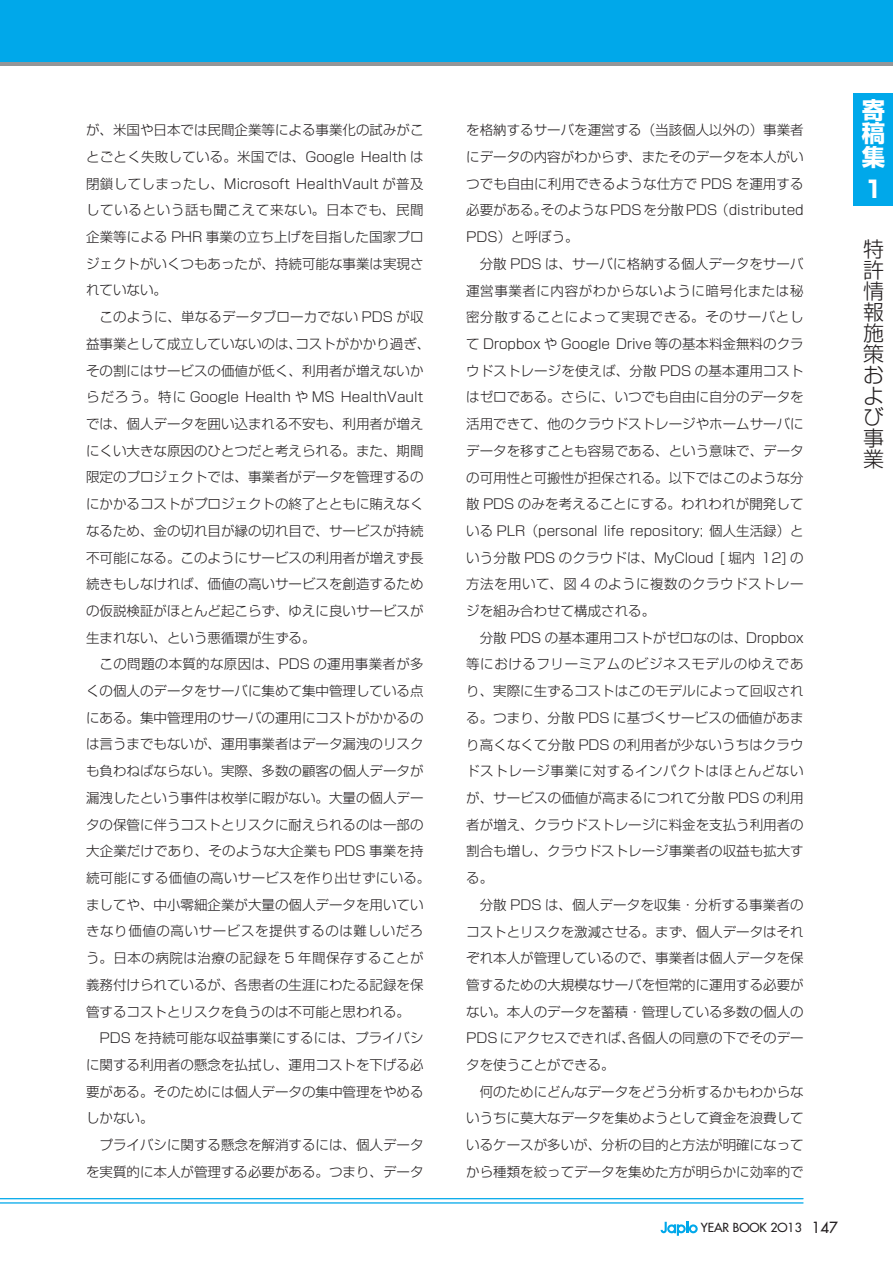
<style>
.page{position:relative;width:893px;height:1263px;background:#fff}
.page>*{position:absolute;margin:0;border:0;box-sizing:border-box;transform-origin:0 0}
.t1{font:700 23.4px/23.4px "Shin Go Pro";color:#fff;text-align:justify}
.t2{font:300 21px/21px "Shin Go Pro";color:#231f20;text-align:justify}
.t3{font:300 13.5px/26.7px "Shin Go Pr 5";color:#231f20;text-align:justify}
.t4{font:500 12.15px "Futura Std";color:#231f20}
.s1{font-size:15px}
</style>
<div class="page">
<div style="left:853px;top:93px;width:40px;height:112px;background:#00a8ea"></div>
<svg style="left:661px;top:1222px;width:37px;height:14px"></svg>
<div style="left:0;top:0;width:893px;height:66px;background:#949698"></div>
<div style="left:0;top:0;width:893px;height:62px;background:#00a8ea"></div>
<hr style="left:0;top:1198px;width:803px;height:1px;background:#00a8ea">
<hr style="left:0;top:1202px;width:803px;height:1px;background:#00a8ea">
<p class="t3" style="left:86px;top:115px;width:339px">が、米国や日本では民間企業等による事業化の試みがことごとく失敗している。米国では、Google Health は閉鎖してしまったし、Microsoft HealthVault が普及しているという話も聞こえて来ない。日本でも、民間企業等による PHR 事業の立ち上げを目指した国家プロジェクトがいくつもあったが、持続可能な事業は実現されていない。</p>
<p class="t3" style="left:86px;top:302px;width:346px;text-align:left;text-indent:14px">このように、単なるデータブローカでない PDS が収益事業として成立していないのは、コストがかかり過ぎ、その割にはサービスの価値が低く、利用者が増えないからだろう。特に Google Health や MS HealthVaultでは、個人データを囲い込まれる不安も、利用者が増えにくい大きな原因のひとつだと考えられる。また、期間限定のプロジェクトでは、事業者がデータを管理するのにかかるコストがプロジェクトの終了とともに賄えなくなるため、金の切れ目が縁の切れ目で、サービスが持続不可能になる。このようにサービスの利用者が増えず長続きもしなければ、価値の高いサービスを創造するための仮説検証がほとんど起こらず、ゆえに良いサービスが生まれない、という悪循環が生ずる。</p>
<p class="t3" style="left:86px;top:649px;width:346px;text-align:left;text-indent:14px">この問題の本質的な原因は、PDS の運用事業者が多くの個人のデータをサーバに集めて集中管理している点にある。集中管理用のサーバの運用にコストがかかるのは言うまでもないが、運用事業者はデータ漏洩のリスクも負わねばならない。実際、多数の顧客の個人データが漏洩したという事件は枚挙に暇がない。大量の個人データの保管に伴うコストとリスクに耐えられるのは一部の大企業だけであり、そのような大企業も PDS 事業を持続可能にする価値の高いサービスを作り出せずにいる。ましてや、中小零細企業が大量の個人データを用いていきなり価値の高いサービスを提供するのは難しいだろう。日本の病院は治療の記録を 5 年間保存することが義務付けられているが、各患者の生涯にわたる記録を保管するコストとリスクを負うのは不可能と思われる。</p>
<p class="t3" style="left:86px;top:1023px;width:339px;text-indent:14px">PDS を持続可能な収益事業にするには、プライバシに関する利用者の懸念を払拭し、運用コストを下げる必要がある。そのためには個人データの集中管理をやめるしかない。</p>
<p class="t3" style="left:86px;top:1130px;width:339px;text-align:right">プライバシに関する懸念を解消するには、個人データを実質的に本人が管理する必要がある。つまり、データ</p>
<p class="t3" style="left:466px;top:116px;width:339px">を格納するサーバを運営する（当該個人以外の）事業者にデータの内容がわからず、またそのデータを本人がいつでも自由に利用できるような仕方で PDS を運用する必要がある。そのようなPDSを分散PDS （distributed PDS）と呼ぼう。</p>
<p class="t3" style="left:466px;top:249px;width:339px;text-indent:14px">分散 PDS は、サーバに格納する個人データをサーバ運営事業者に内容がわからないように暗号化または秘密分散することによって実現できる。そのサーバとして Dropbox や Google Drive 等の基本料金無料のクラウドストレージを使えば、分散 PDS の基本運用コストはゼロである。さらに、いつでも自由に自分のデータを活用できて、他のクラウドストレージやホームサーバにデータを移すことも容易である、という意味で、データの可用性と可搬性が担保される。以下ではこのような分散 PDS のみを考えることにする。われわれが開発している PLR （personal life repository; 個人生活録）という分散 PDS のクラウドは、MyCloud [ 堀内 12] の方法を用いて、図 4 のように複数のクラウドストレージを組み合わせて構成される。</p>
<p class="t3" style="left:466px;top:623px;width:339px;text-indent:14px">分散 PDS の基本運用コストがゼロなのは、Dropbox等におけるフリーミアムのビジネスモデルのゆえであり、実際に生ずるコストはこのモデルによって回収される。つまり、分散 PDS に基づくサービスの価値があまり高くなくて分散 PDS の利用者が少ないうちはクラウドストレージ事業に対するインパクトはほとんどないが、サービスの価値が高まるにつれて分散 PDS の利用者が増え、クラウドストレージに料金を支払う利用者の割合も増し、クラウドストレージ事業者の収益も拡大する。</p>
<p class="t3" style="left:466px;top:890px;width:339px;text-indent:14px">分散 PDS は、個人データを収集・分析する事業者のコストとリスクを激減させる。まず、個人データはそれぞれ本人が管理しているので、事業者は個人データを保管するための大規模なサーバを恒常的に運用する必要がない。本人のデータを蓄積・管理している多数の個人のPDS にアクセスできれば、各個人の同意の下でそのデータを使うことができる。</p>
<p class="t3" style="left:466px;top:1077px;width:339px;text-indent:14px">何のためにどんなデータをどう分析するかもわからないうちに莫大なデータを集めようとして資金を浪費しているケースが多いが、分析の目的と方法が明確になってから種類を絞ってデータを集めた方が明らかに効率的で</p>
<p class="t4" style="left:701px;top:1220px;width:139px">YEAR BOOK 2O13 <span class="s1">147</span></p>
<h1 class="t1" style="left:862px;top:96px;width:25px">寄稿集</h1>
<h1 class="t1" style="left:864px;top:174px;width:21px">1</h1>
<h2 class="t2" style="left:863px;top:236px;width:22px">特許情報施策および事業</h2>
</div>
